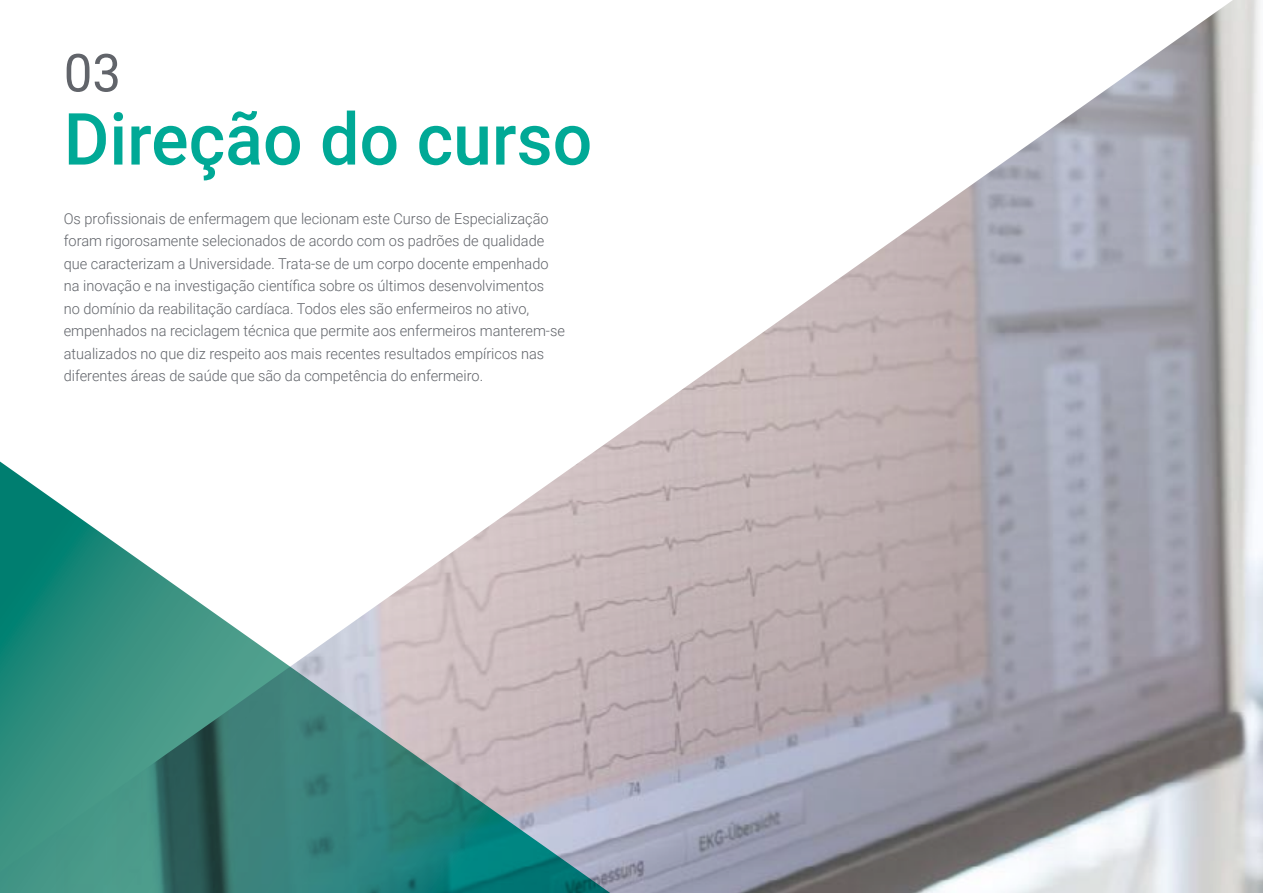
<style>
.page{position:relative;width:1263px;height:893px;background:#fff}
.page>*{position:absolute;margin:0;border:0;box-sizing:border-box;transform-origin:0 0}
.t1{font:500 72px "Roboto";color:#00a996}
.t2{font:52.5px "Roboto";color:#61646a}
.t3{font:300 15px/22.5px "Roboto";color:#61646a}
</style>
<div class="page">
<img style="left:602px;top:0;width:661px;height:893px">
<svg style="left:0;top:446px;width:640px;height:447px"></svg>
<h2 class="t2" style="left:64px;top:36px;width:59px">03</h2>
<h1 class="t1" style="left:64px;top:89px;width:530px">Direção do curso</h1>
<p class="t3" style="left:64px;top:207px;width:503px">Os profissionais de enfermagem que lecionam este Curso de Especialização foram rigorosamente selecionados de acordo com os padrões de qualidade que caracterizam a Universidade. Trata-se de um corpo docente empenhado na inovação e na investigação científica sobre os últimos desenvolvimentos<br>no domínio da reabilitação cardíaca. Todos eles são enfermeiros no ativo, empenhados na reciclagem técnica que permite aos enfermeiros manterem-se atualizados no que diz respeito aos mais recentes resultados empíricos nas diferentes áreas de saúde que são da competência do enfermeiro.</p>
</div>
